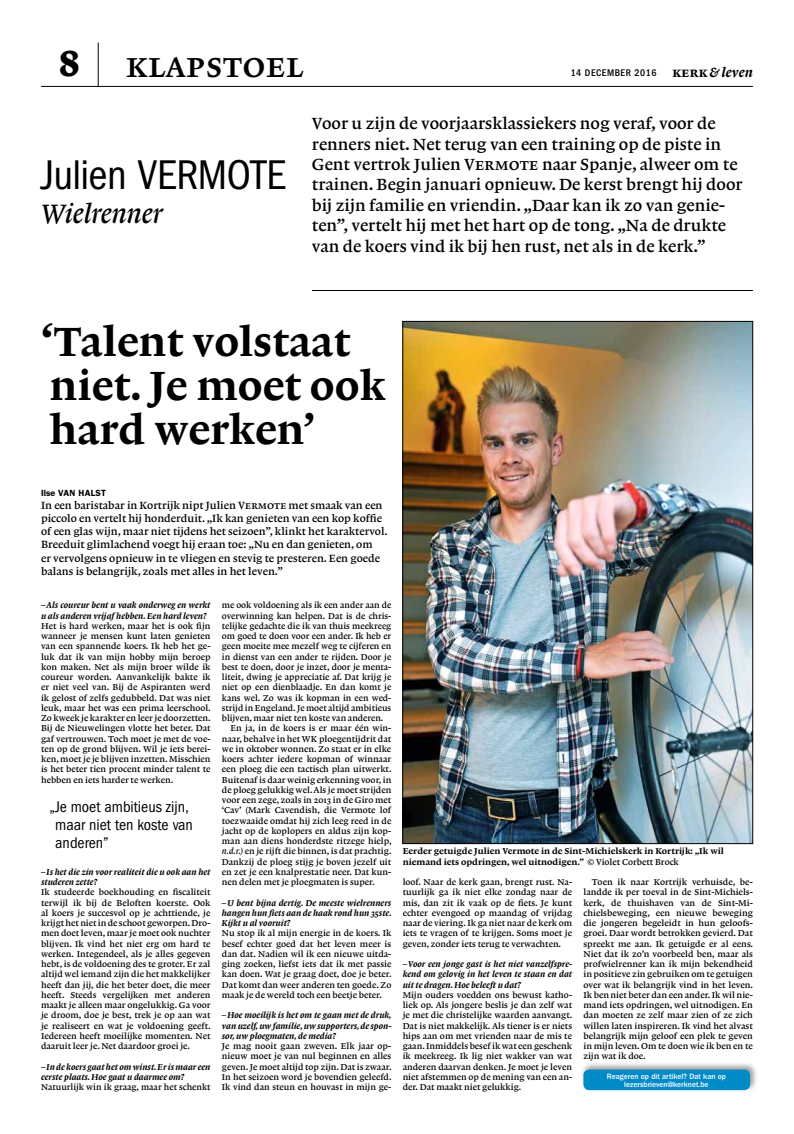
<style>
.page{position:relative;width:794px;height:1134px;background:#fff}
.page>*{position:absolute;margin:0;border:0;box-sizing:border-box;transform-origin:0 0}
.t1{font:43px/44px "Lexicon No 1 D Roman Txt";color:#000}
.t2{font:condensed 43px "Franklin Gothic LT";letter-spacing:-.015em;color:#000}
.t3{font:36px "Lexicon No 1 B Roman SC";letter-spacing:.015em;color:#000}
.t4{font:28px "Lexicon No 1 B Italic Txt";letter-spacing:-.01em;color:#000}
.t5{font:17px/20.4px "Lexicon No 1 B Roman Txt";color:#000}
.t6{font:condensed 16px/17.6px "Franklin Gothic LT";color:#000}
.t7{font:11px/13.2px "Lexicon No 1 B Roman Txt";color:#000}
.t8{font:500 condensed 10px "Franklin Gothic LT";letter-spacing:.05em;color:#000}
.t9{font:9px/10.3px "Lexicon No 1 B Roman Txt";color:#000;text-align:justify}
.t10{font:9px/10.3px "Lexicon No 1 D Italic Txt";color:#000}
.t11{font:9px/10.3px "Lexicon No 1 D Roman Txt";color:#000}
.t12{font:600 9px "Franklin Gothic LT";letter-spacing:.03em;color:#000}
.t13{font:500 8px/8px "Franklin Gothic LT";color:#fff;text-align:center;scale:.96 1}
.s1{font-family:"Lexicon No 1 F Roman Tab";font-size:38px}
.s2{font-family:"Lexicon No 1 D Roman SC";font-weight:400;font-stretch:normal;font-size:14px}
.s3{font-family:"Lexicon No 1 D Italic Txt";font-weight:400;font-stretch:normal;font-size:14px}
.s4{font-family:"Lexicon No 1 B Roman SC"}
.s5{font-size:45px}
.s6{font-family:"Lexicon No 1 B Italic Txt"}
.s7{font-family:"Lexicon No 1 B Roman Txt"}
</style>
<div class="page">
<hr style="left:41px;top:86px;width:712px;height:1px;background:#000">
<hr style="left:98px;top:43px;width:1px;height:44px;background:#000">
<img style="left:405px;top:323px;width:346px;height:519px">
<hr style="left:312px;top:290px;width:441px;height:1px;background:#000">
<div style="left:581px;top:1061px;width:177px;height:31px;background:#000;opacity:.4"></div>
<div style="left:583px;top:1069px;width:167px;height:21px;background:#008ac7;border-radius:6px"></div>
<h2 class="t3" style="left:59px;top:45px;width:246px"><span class="s1">8</span> klapstoel</h2>
<p class="t8" style="left:570px;top:67px;width:184px">14 DECEMBER 2016 <span class="s2">kerk</span> <span class="s3">&amp; leven</span></p>
<h1 class="t2" style="left:41px;top:151px;width:247px">Julien Vermote</h1>
<h3 class="t4" style="left:41px;top:198px;width:123px">Wielrenner</h3>
<p class="t5" style="left:312px;top:113px;width:432px">Voor u zijn de voorjaarsklassiekers nog veraf, voor de renners niet. Net terug van een training op de piste in Gent vertrok Julien <span class="s4">Vermote</span> naar Spanje, alweer om te trainen. Begin januari opnieuw. De kerst brengt hij door bij zijn familie en vriendin. „Daar kan ik zo van genie&shy;ten”, vertelt hij met het hart op de tong. „Na de drukte van de koers vind ik bij hen rust, net als in de kerk.”</p>
<h1 class="t1" style="left:41px;top:319px;width:346px"><span class="s5">‘</span>Talent volstaat niet. Je moet ook hard werken’</h1>
<p class="t12" style="left:41px;top:487px;width:67px">ILSE VAN HALST</p>
<p class="t7" style="left:41px;top:498px;width:348px">In een baristabar in Kortrijk nipt Julien <span class="s4">Vermote</span> met smaak van een piccolo en vertelt hij honderduit. „Ik kan genieten van een kop koffie of een glas wijn, maar niet tijdens het seizoen”, klinkt het karaktervol.<br>Breeduit glimlachend voegt hij eraan toe: „Nu en dan genieten, om<br>er vervolgens opnieuw in te vliegen en stevig te presteren. Een goede balans is belangrijk, zoals met alles in het leven.”</p>
<p class="t10" style="left:41px;top:600px;width:171px">– Als coureur bent u vaak onderweg en werkt u als anderen vrijaf hebben. Een hard leven?</p>
<p class="t9" style="left:41px;top:621px;width:171px">Het is hard werken, maar het is ook fijn wanneer je mensen kunt laten genieten van een spannende koers. Ik heb het ge&shy;luk dat ik van mijn hobby mijn beroep kon maken. Net als mijn broer wilde ik coureur worden. Aanvankelijk bakte ik er niet veel van. Bij de Aspiranten werd ik gelost of zelfs gedubbeld. Dat was niet leuk, maar het was een prima leerschool.<br>Zo kweek je karakter en leer je doorzetten.<br>Bij de Nieuwelingen vlotte het beter. Dat gaf vertrouwen. Toch moet je met de voe&shy;ten op de grond blijven. Wil je iets berei&shy;ken, moet je je blijven inzetten. Misschien is het beter tien procent minder talent te hebben en iets harder te werken.</p>
<h3 class="t6" style="left:55px;top:798px;width:139px;text-indent:-6px">„Je moet ambitieus zijn, maar niet ten koste van anderen”</h3>
<p class="t10" style="left:41px;top:867px;width:171px">– Is het die zin voor realiteit die u ook aan het studeren zette?</p>
<p class="t9" style="left:41px;top:887px;width:171px">Ik studeerde boekhouding en fiscaliteit terwijl ik bij de Beloften koerste. Ook al koers je succesvol op je achttiende, je krijgt het niet in de schoot geworpen. Dro&shy;men doet leven, maar je moet ook nuchter blijven. Ik vind het niet erg om hard te werken. Integendeel, als je alles gegeven hebt, is de voldoening des te groter. Er zal altijd wel iemand zijn die het makkelijker heeft dan jij, die het beter doet, die meer heeft. Steeds vergelijken met anderen maakt je alleen maar ongelukkig. Ga voor je droom, doe je best, trek je op aan wat je realiseert en wat je voldoening geeft.<br>Iedereen heeft moeilijke momenten. Net daaruit leer je. Net daardoor groei je.</p>
<p class="t10" style="left:41px;top:1061px;width:171px">– In de koers gaat het om winst.Eris maar een eerste plaats. Hoe gaat u daarmee om?</p>
<p class="t9" style="left:41px;top:1082px;width:171px">Natuurlijk win ik graag, maar het schenkt</p>
<p class="t9" style="left:222px;top:600px;width:171px">me ook voldoening als ik een ander aan de</p>
<p class="t9" style="left:222px;top:610px;width:171px">overwinning kan helpen. Dat is de chris-</p>
<p class="t9" style="left:222px;top:621px;width:171px">telijke gedachte die ik van thuis meekreeg</p>
<p class="t9" style="left:222px;top:631px;width:171px">om goed te doen voor een ander. Ik heb er</p>
<p class="t9" style="left:222px;top:641px;width:171px">geen moeite mee mezelf weg te cijferen en</p>
<p class="t9" style="left:222px;top:651px;width:171px">in dienst van een ander te rijden. Door je</p>
<p class="t9" style="left:222px;top:662px;width:171px">best te doen, door je inzet, door je menta-</p>
<p class="t9" style="left:222px;top:672px;width:171px">liteit, dwing je appreciatie af. Dat krijg je</p>
<p class="t9" style="left:222px;top:682px;width:171px">niet op een dienblaadje. En dan komt je</p>
<p class="t9" style="left:222px;top:692px;width:171px">kans wel. Zo was ik kopman in een wed-</p>
<p class="t9" style="left:222px;top:703px;width:171px">strijd in Engeland. Je moet altijd ambitieus</p>
<p class="t9" style="left:222px;top:713px;width:163px">blijven, maar niet ten koste van anderen.</p>
<p class="t9" style="left:230px;top:723px;width:162px">En ja, in de koers is er maar één win-</p>
<p class="t9" style="left:222px;top:733px;width:171px">naar, behalve in het WK ploegentijdrit dat</p>
<p class="t9" style="left:222px;top:744px;width:171px">we in oktober wonnen. Zo staat er in elke</p>
<p class="t9" style="left:222px;top:754px;width:171px">koers achter iedere kopman of winnaar</p>
<p class="t9" style="left:222px;top:764px;width:171px">een ploeg die een tactisch plan uitwerkt.</p>
<p class="t9" style="left:222px;top:774px;width:171px">Buitenaf is daar weinig erkenning voor, in</p>
<p class="t9" style="left:222px;top:785px;width:171px">de ploeg gelukkig wel. Als je moet strijden</p>
<p class="t9" style="left:222px;top:795px;width:171px">voor een zege, zoals in 2013 in de Giro met</p>
<p class="t9" style="left:222px;top:805px;width:171px">‘Cav’ (Mark Cavendish, die Vermote lof</p>
<p class="t9" style="left:222px;top:815px;width:171px">toezwaaide omdat hij zich leeg reed in de</p>
<p class="t9" style="left:222px;top:826px;width:171px">jacht op de koplopers en aldus zijn kop-</p>
<p class="t9" style="left:222px;top:836px;width:171px">man aan diens honderdste ritzege hielp,</p>
<p class="t9" style="left:222px;top:846px;width:171px"><span class="s6">n.d.r.)</span> en je rijft die binnen, is dat prachtig.</p>
<p class="t9" style="left:222px;top:856px;width:171px">Dankzij de ploeg stijg je boven jezelf uit</p>
<p class="t9" style="left:222px;top:867px;width:171px">en zet je een knalprestatie neer. Dat kun-</p>
<p class="t9" style="left:222px;top:877px;width:154px">nen delen met je ploegmaten is super.</p>
<p class="t10" style="left:222px;top:897px;width:171px;text-align:justify">– U bent bijna dertig. De meeste wielrenners hangen hun fiets aan de haak rond hun 35ste.<br>Kijkt u al vooruit?</p>
<p class="t9" style="left:222px;top:928px;width:171px">Nu stop ik al mijn energie in de koers. Ik besef echter goed dat het leven meer is dan dat. Nadien wil ik een nieuwe uitda&shy;ging zoeken, liefst iets dat ik met passie kan doen. Wat je graag doet, doe je beter.<br>Dat komt dan weer anderen ten goede. Zo maak je de wereld toch een beetje beter.</p>
<p class="t10" style="left:222px;top:1010px;width:171px;text-align:justify">– Hoe moeilijk is het om te gaan met de druk, van uzelf,uw familie,uw supporters, de spon&shy;sor, uw ploegmaten, de media?</p>
<p class="t9" style="left:222px;top:1041px;width:171px">Je mag nooit gaan zweven. Elk jaar op&shy;nieuw moet je van nul beginnen en alles geven. Je moet altijd top zijn. Dat is zwaar.<br>In het seizoen word je bovendien geleefd.<br>Ik vind dan steun en houvast in mijn ge-</p>
<p class="t11" style="left:403px;top:846px;width:323px">Eerder getuigde Julien Vermote in de Sint-Michielskerk in Kortrijk: „Ik wil niemand iets opdringen, wel uitnodigen.” <span class="s7">© Violet Corbett Brock</span></p>
<p class="t9" style="left:403px;top:877px;width:171px">loof. Naar de kerk gaan, brengt rust. Na&shy;tuurlijk ga ik niet elke zondag naar de mis, dan zit ik vaak op de fiets. Je kunt echter evengoed op maandag of vrijdag naar de viering. Ik ga niet naar de kerk om iets te vragen of te krijgen. Soms moet je geven, zonder iets terug te verwachten.</p>
<p class="t10" style="left:403px;top:959px;width:171px;text-align:justify">– Voor een jonge gast is het niet vanzelfspre&shy;kend om gelovig in het leven te staan en dat uit te dragen. Hoe beleeft u dat?</p>
<p class="t9" style="left:403px;top:990px;width:171px">Mijn ouders voedden ons bewust katho&shy;liek op. Als jongere beslis je dan zelf wat je met die christelijke waarden aanvangt.<br>Dat is niet makkelijk. Als tiener is er niets hips aan om met vrienden naar de mis te gaan. Inmiddels besef ik wat een geschenk ik meekreeg. Ik lig niet wakker van wat anderen daarvan denken. Je moet je leven niet afstemmen op de mening van een an&shy;der. Dat maakt niet gelukkig.</p>
<p class="t9" style="left:583px;top:877px;width:171px;text-indent:9px">Toen ik naar Kortrijk verhuisde, be&shy;landde ik per toeval in de Sint-Michiels&shy;kerk, de thuishaven van de Sint-Mi&shy;chielsbeweging, een nieuwe beweging die jongeren begeleidt in hun geloofs&shy;groei. Daar wordt betrokken gevierd. Dat spreekt me aan. Ik getuigde er al eens.<br>Niet dat ik zo’n voorbeeld ben, maar als profwielrenner kan ik mijn bekendheid in positieve zin gebruiken om te getuigen over wat ik belangrijk vind in het leven.<br>Ik ben niet beter dan een ander. Ik wil nie&shy;mand iets opdringen, wel uitnodigen. En dan moeten ze zelf maar zien of ze zich willen laten inspireren. Ik vind het alvast belangrijk mijn geloof een plek te geven in mijn leven. Om te doen wie ik ben en te zijn wat ik doe.</p>
<p class="t13" style="left:607px;top:1072px;width:126px">Reageren op dit artikel? Dat kan op lezersbrieven@kerknet.be</p>
</div>
